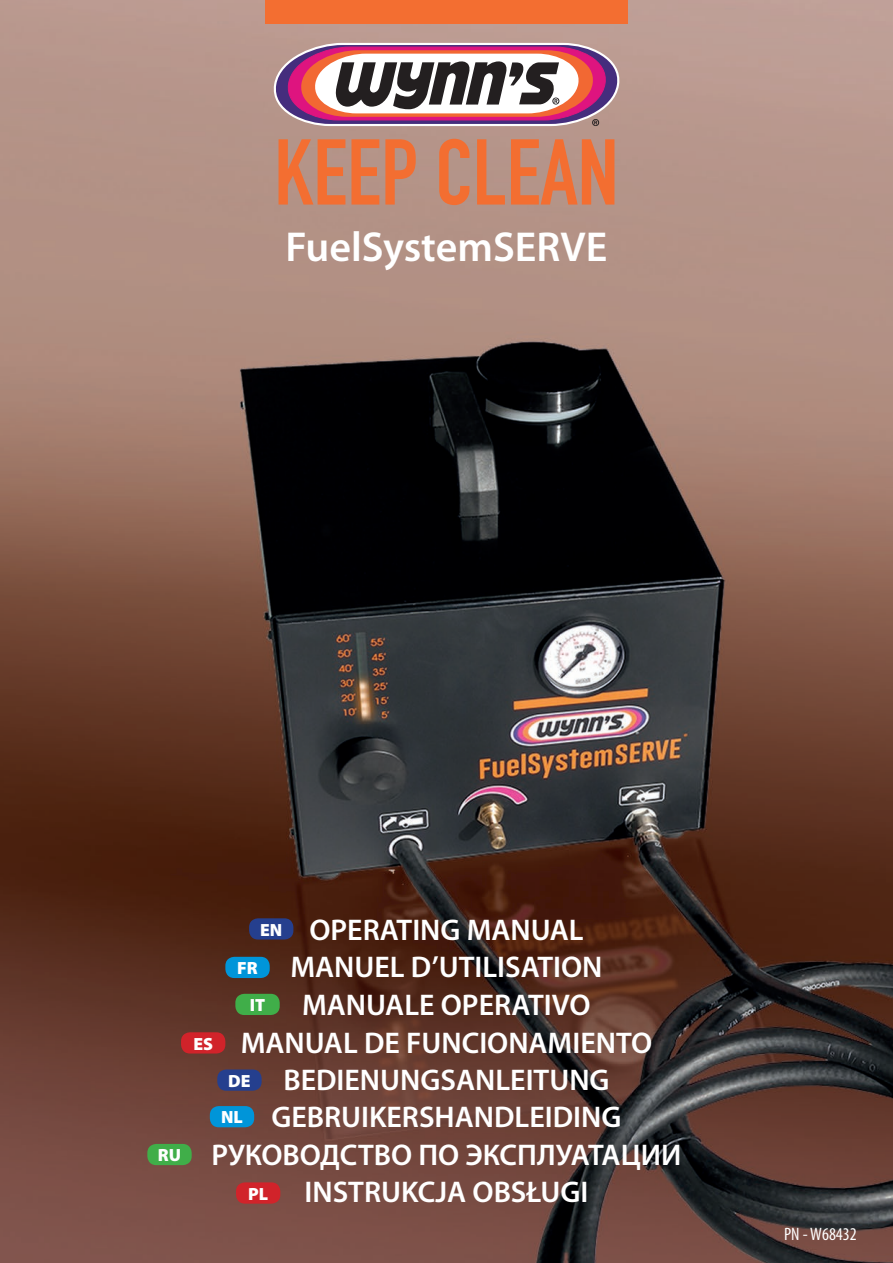
<style>
.page{position:relative;width:893px;height:1263px;background:#fff}
.page>*{position:absolute;margin:0;border:0;box-sizing:border-box;transform-origin:0 0}
.t1{font:91.65px "DIN Engschrift";color:#f36e31}
.t2{font:600 42px "Myriad Pro";color:#fff}
.t3{font:600 30px/37.5px "Myriad Pro";color:#fff;text-align:center}
.t4{font:condensed 18px "Myriad Pro";color:#fff}
.t5{font:900 17.7px/37px "Myriad Pro";color:#fff}
</style>
<div class="page">
<img style="left:0;top:0;width:893px;height:1263px">
<svg style="left:272px;top:41px;width:349px;height:87px"></svg>
<div style="left:265px;top:0;width:363px;height:23px;background:#f36e31"></div>
<div style="left:249px;top:918px;width:44px;height:21px;background:#253f8e;border-radius:9px"></div>
<div style="left:225px;top:957px;width:45px;height:21px;background:#0095d9;border-radius:9px"></div>
<div style="left:235px;top:994px;width:45px;height:21px;background:#40ae49;border-radius:9px"></div>
<div style="left:181px;top:1032px;width:44px;height:21px;background:#d1232a;border-radius:9px"></div>
<div style="left:217px;top:1069px;width:45px;height:22px;background:#253f8e;border-radius:9px"></div>
<div style="left:210px;top:1106px;width:44px;height:21px;background:#0095d9;border-radius:9px"></div>
<div style="left:147px;top:1144px;width:45px;height:21px;background:#40ae49;border-radius:9px"></div>
<div style="left:236px;top:1182px;width:44px;height:21px;background:#d1232a;border-radius:9px"></div>
<h1 class="t1" style="left:274px;top:119px;width:346px">KEEP CLEAN</h1>
<h2 class="t2" style="left:286px;top:220px;width:323px">FuelSystemSERVE</h2>
<p class="t5" style="left:158px;top:1136px;width:25px">RU</p>
<p class="t5" style="left:193px;top:1024px;width:21px">ES</p>
<p class="t3" style="left:241px;top:910px;width:413px">OPERATING MANUAL<br>MANUEL D’UTILISATION<br>MANUALE OPERATIVO<br>MANUAL DE FUNCIONAMIENTO</p>
<p class="t5" style="left:260px;top:910px;width:24px">EN</p>
<p class="t5" style="left:250px;top:949px;width:17px;text-indent:-13px">FR<br>IT</p>
<p class="t3" style="left:212px;top:1060px;width:471px">BEDIENUNGSANLEITUNG<br>GEBRUIKERSHANDLEIDING<br>РУКОВОДСТВО ПО ЭКСПЛУАТАЦИИ<br>INSTRUKCJA OBSŁUGI</p>
<p class="t5" style="left:221px;top:1062px;width:31px;line-height:36.6px;text-align:center">DE<br>NL</p>
<p class="t5" style="left:248px;top:1174px;width:22px">PL</p>
<p class="t4" style="left:784px;top:1223px;width:74px">PN - W68432</p>
</div>
